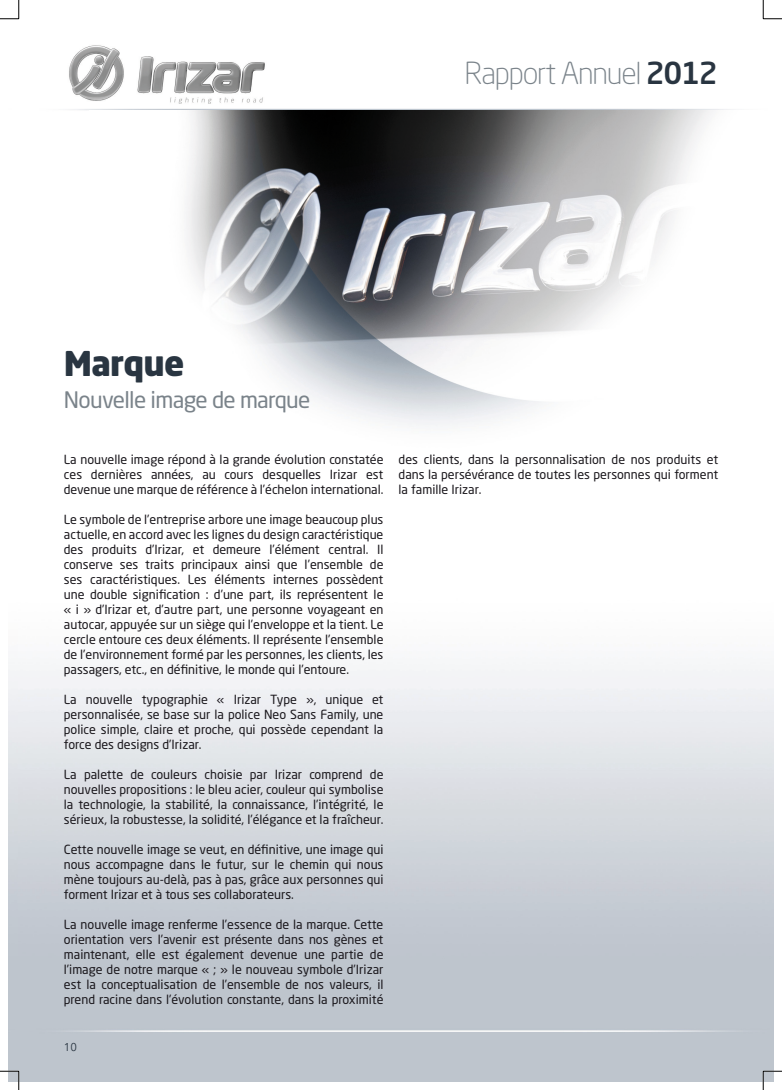
<style>
.page{position:relative;width:782px;height:1090px;background:#fff}
.page>*{position:absolute;margin:0;border:0;box-sizing:border-box;transform-origin:0 0}
.t1{font:900 33.75px "Neo Sans Std";letter-spacing:-.02em;color:#293541}
.t2{font:300 30px "Neo Sans Std";letter-spacing:-.04em;color:#7a838a}
.t3{font:22.5px "Neo Sans Std";letter-spacing:-.03em;color:#7a838a}
.t4{font:12.5px/15px "Neo Sans Std";color:#1a171c;text-align:justify}
.t5{font:11.25px "Avenir Next LT Pro";color:#293541}
.s1{font-weight:500;color:#293541}
</style>
<div class="page">
<img style="left:8px;top:45px;width:765px;height:1037px">
<img style="left:8px;top:111px;width:11px;height:354px">
<img style="left:90px;top:111px;width:673px;height:354px">
<svg style="left:0;top:0;width:20px;height:20px"></svg>
<svg style="left:0;top:1071px;width:20px;height:19px"></svg>
<svg style="left:762px;top:0;width:20px;height:20px"></svg>
<svg style="left:762px;top:1071px;width:20px;height:19px"></svg>
<p class="t2" style="left:464px;top:55px;width:254px">Rapport Annuel <span class="s1">2012</span></p>
<p class="t1" style="left:64px;top:341px;width:122px">Marque</p>
<p class="t3" style="left:64px;top:386px;width:248px">Nouvelle image de marque</p>
<p class="t4" style="left:64px;top:452px;width:321px">La nouvelle image répond à la grande évolution constatée ces dernières années, au cours desquelles Irizar est devenue une marque de référence à l’échelon international.</p>
<p class="t4" style="left:64px;top:512px;width:321px">Le symbole de l’entreprise arbore une image beaucoup plus actuelle, en accord avec les lignes du design caractéristique des produits d’Irizar, et demeure l’élément central. Il conserve ses traits principaux ainsi que l’ensemble de ses caractéristiques. Les éléments internes possèdent une double signification : d’une part, ils représentent le « i » d’Irizar et, d’autre part, une personne voyageant en autocar, appuyée sur un siège qui l’enveloppe et la tient. Le cercle entoure ces deux éléments. Il représente l’ensemble de l’environnement formé par les personnes, les clients, les passagers, etc., en définitive, le monde qui l’entoure.</p>
<p class="t4" style="left:64px;top:692px;width:321px">La nouvelle typographie « Irizar Type », unique et personnalisée, se base sur la police Neo Sans Family, une police simple, claire et proche, qui possède cependant la force des designs d’Irizar.</p>
<p class="t4" style="left:64px;top:767px;width:321px">La palette de couleurs choisie par Irizar comprend de nouvelles propositions : le bleu acier, couleur qui symbolise la technologie, la stabilité, la connaissance, l’intégrité, le sérieux, la robustesse, la solidité, l’élégance et la fraîcheur.</p>
<p class="t4" style="left:64px;top:842px;width:321px">Cette nouvelle image se veut, en définitive, une image qui nous accompagne dans le futur, sur le chemin qui nous mène toujours au-delà, pas à pas, grâce aux personnes qui forment Irizar et à tous ses collaborateurs.</p>
<p class="t4" style="left:64px;top:917px;width:321px">La nouvelle image renferme l’essence de la marque. Cette orientation vers l’avenir est présente dans nos gènes et maintenant, elle est également devenue une partie de l’image de notre marque « ; » le nouveau symbole d’Irizar est la conceptualisation de l’ensemble de nos valeurs, il prend racine dans l’évolution constante, dans la proximité</p>
<p class="t5" style="left:64px;top:1040px;width:15px">10</p>
<p class="t4" style="left:398px;top:452px;width:321px">des clients, dans la personnalisation de nos produits et dans la persévérance de toutes les personnes qui forment la famille Irizar.</p>
</div>
